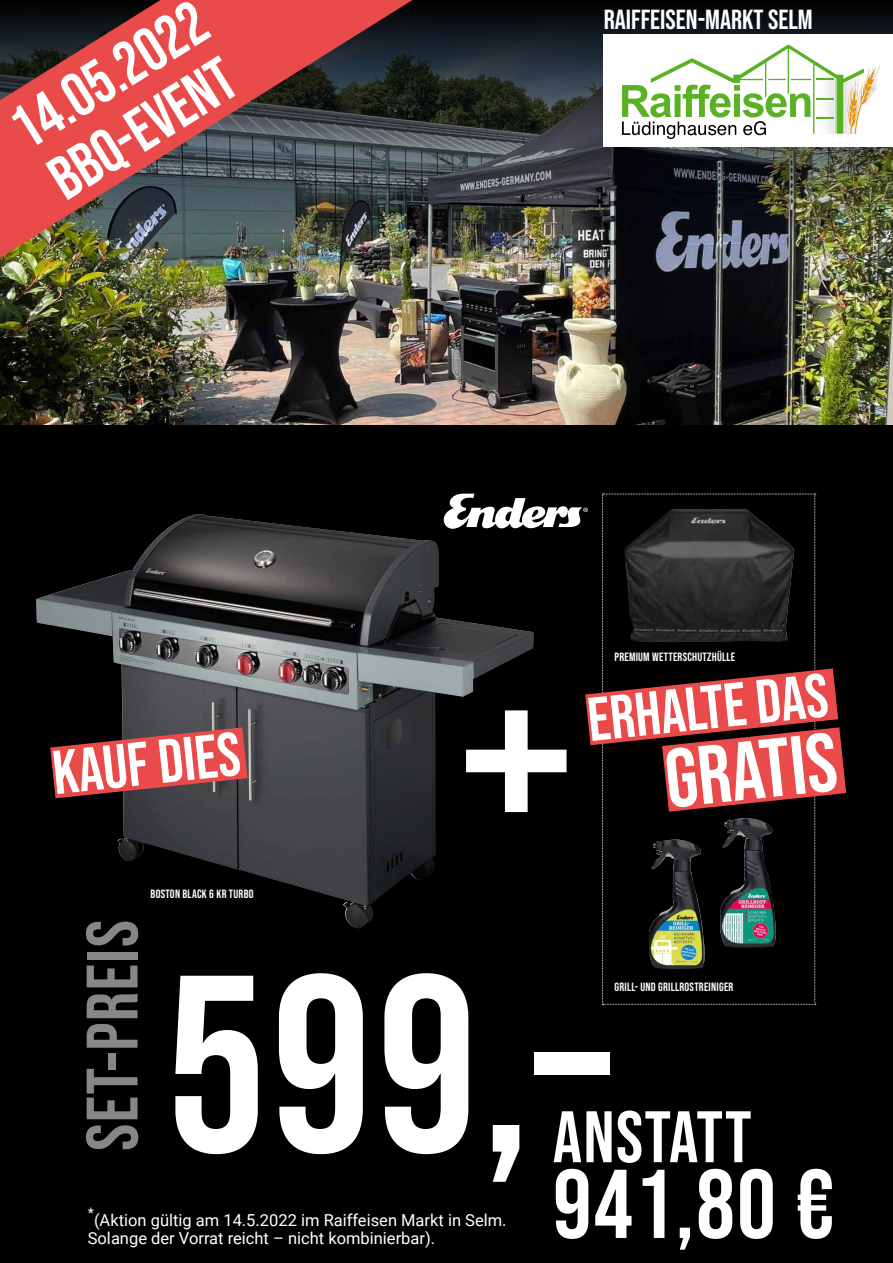
<style>
.page{position:relative;width:893px;height:1263px;background:#000}
.page>*{position:absolute;margin:0;border:0;box-sizing:border-box;transform-origin:0 0}
.t1{font:290.48px "Bebas Neue";color:#fff}
.t2{font:251.25px "Bebas Neue";color:#fff}
.t3{font:97.5px "Bebas Neue";color:#fff}
.t4{font:82.88px "Bebas Neue";color:#fff}
.t5{font:72.75px "Bebas Neue";letter-spacing:.02em;color:#878787}
.t6{font:72.75px "Bebas Neue";letter-spacing:.02em;color:#fff}
.t7{font:61.65px "Bebas Neue";color:#fff}
.t8{font:61.5px/63px "Bebas Neue";color:#fff}
.t9{font:27.6px "Bebas Neue";color:#fff}
.t10{font:16.5px/18px "Roboto";color:#fff}
.t11{font:14.4px "Roboto";color:#fff}
.t12{font:12px "Bebas Neue";letter-spacing:.02em;color:#fff}
</style>
<div class="page">
<img style="left:0;top:235px;width:893px;height:189px">
<img style="left:412px;top:0;width:481px;height:235px">
<svg style="left:0;top:0;width:412px;height:258px;background:#864847"></svg>
<div style="left:604px;top:34px;width:289px;height:113px;background:#fff"></div>
<svg style="left:622px;top:44px;width:258px;height:95px"></svg>
<svg style="left:445px;top:494px;width:401px;height:511px"></svg>
<img style="left:36px;top:514px;width:498px;height:416px">
<svg style="left:50px;top:727px;width:198px;height:71px;background:#b04142"></svg>
<h3 class="t8" style="left:-1px;top:106px;width:221px;rotate:-32deg">14.05.2022<br>BBQ-EVENT</h3>
<h3 class="t7" style="left:49px;top:738px;width:190px;rotate:-6deg">KAUF DIES</h3>
<p class="t12" style="left:151px;top:887px;width:104px">BOSTON BLACK 6 KR TURBO</p>
<h3 class="t9" style="left:604px;top:4px;width:210px">RAIFFEISEN-MARKT SELM</h3>
<h1 class="t1" style="left:458px;top:598px;width:118px">+</h1>
<p class="t12" style="left:614px;top:650px;width:122px">PREMIUM WETTERSCHUTZHÜLLE</p>
<h3 class="t7" style="left:584px;top:685px;width:243px;rotate:-6deg">ERHALTE DAS</h3>
<h3 class="t4" style="left:661px;top:733px;width:174px;rotate:-6deg">GRATIS</h3>
<h3 class="t5" style="left:71px;top:1151px;width:232px;rotate:-90deg">SET-PREIS</h3>
<h2 class="t2" style="left:166px;top:922px;width:446px">599,–</h2>
<p class="t12" style="left:614px;top:980px;width:120px">GRILL- UND GRILLROSTREINIGER</p>
<h3 class="t6" style="left:553px;top:1096px;width:200px">ANSTATT</h3>
<h3 class="t3" style="left:553px;top:1149px;width:283px">941,80 €</h3>
<p class="t11" style="left:88px;top:1203px;width:8px">*</p>
<p class="t10" style="left:88px;top:1210px;width:420px;text-indent:6px">(Aktion gültig am 14.5.2022 im Raiffeisen Markt in Selm.<br>Solange der Vorrat reicht – nicht kombinierbar).</p>
</div>
